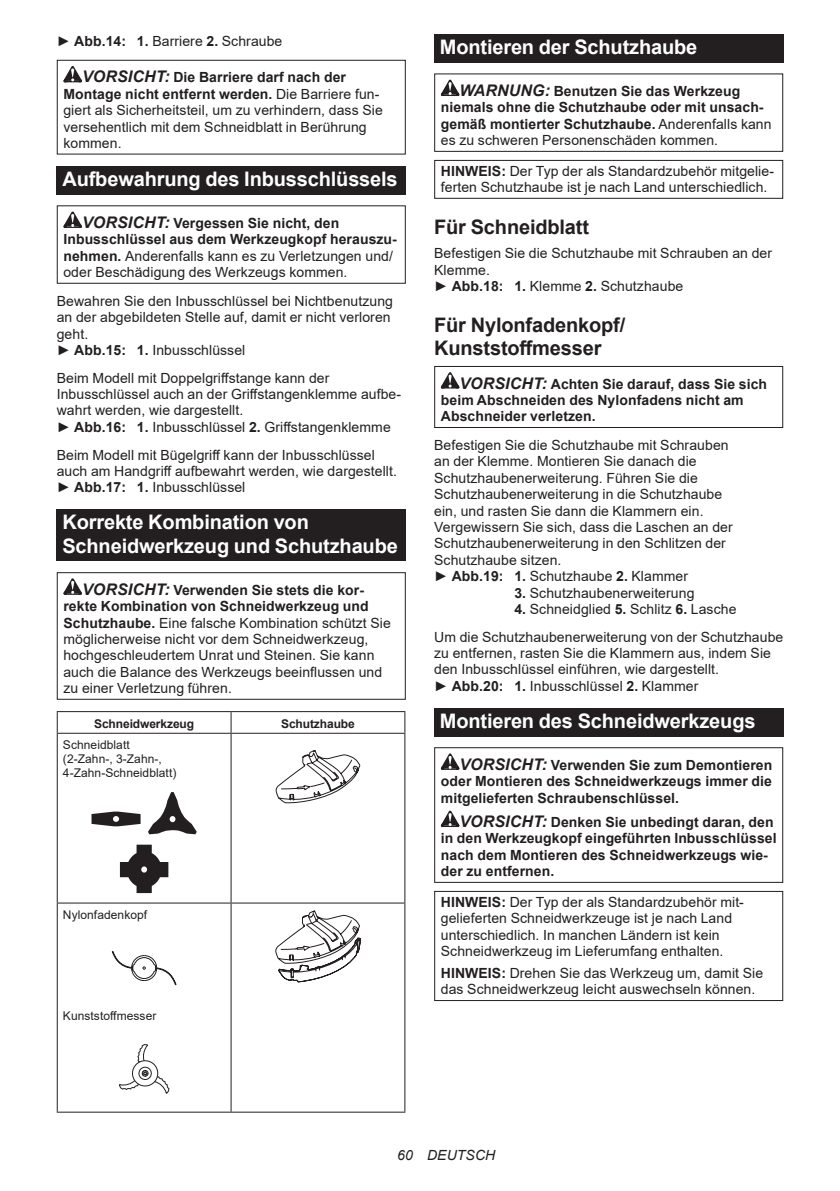
<style>
.page{position:relative;width:840px;height:1191px;background:#fff}
.page>*{position:absolute;margin:0;border:0;box-sizing:border-box;transform-origin:0 0}
.t1{font:700 20px/23.4px "Arial";letter-spacing:-.01em;color:#fff}
.t2{font:700 20px/23.4px "Arial";letter-spacing:-.01em;color:#231f20}
.t3{font:14px/16.4px "Arial";letter-spacing:.005em;color:#231f20}
.t4{font:700 14px/16.4px "Arial";letter-spacing:.005em;color:#231f20}
.t5{font:italic 14px "Arial";letter-spacing:.005em;color:#231f20}
.t6{font:12px/14px "Arial";letter-spacing:.005em;color:#231f20}
.t7{font:700 12px "Arial";letter-spacing:-.01em;color:#231f20}
.s1{font-weight:700}
.s2{font-weight:700;font-style:italic;font-size:16px}
.s3{font-style:italic;font-size:16px}
.s4{font-weight:400}
</style>
<div class="page">
<svg style="left:63px;top:66px;width:19px;height:16px"></svg>
<div style="left:57px;top:60px;width:348px;height:95px;border:1px solid #231f20"></div>
<div style="left:57px;top:166px;width:348px;height:28px;background:#231f20"></div>
<svg style="left:63px;top:211px;width:19px;height:17px"></svg>
<div style="left:57px;top:205px;width:348px;height:79px;border:1px solid #231f20"></div>
<div style="left:57px;top:509px;width:348px;height:52px;background:#231f20"></div>
<svg style="left:63px;top:578px;width:19px;height:17px"></svg>
<div style="left:57px;top:572px;width:348px;height:128px;border:1px solid #231f20"></div>
<hr style="left:57px;top:711px;width:174px;height:1px;background:#231f20">
<svg style="left:57px;top:712px;width:1px;height:20px"></svg>
<hr style="left:231px;top:711px;width:174px;height:1px;background:#231f20">
<svg style="left:230px;top:712px;width:1px;height:20px"></svg>
<svg style="left:404px;top:712px;width:1px;height:20px"></svg>
<hr style="left:57px;top:732px;width:174px;height:1px;background:#231f20">
<hr style="left:57px;top:733px;width:1px;height:169px;background:#231f20">
<hr style="left:231px;top:732px;width:174px;height:1px;background:#231f20">
<hr style="left:230px;top:733px;width:1px;height:169px;background:#231f20">
<hr style="left:404px;top:733px;width:1px;height:169px;background:#231f20">
<hr style="left:57px;top:902px;width:174px;height:1px;background:#231f20">
<hr style="left:57px;top:903px;width:1px;height:208px;background:#231f20">
<hr style="left:231px;top:902px;width:174px;height:1px;background:#231f20">
<hr style="left:230px;top:903px;width:1px;height:208px;background:#231f20">
<hr style="left:404px;top:903px;width:1px;height:208px;background:#231f20">
<hr style="left:57px;top:1111px;width:174px;height:1px;background:#231f20">
<hr style="left:231px;top:1111px;width:174px;height:1px;background:#231f20">
<svg style="left:120px;top:844px;width:48px;height:49px"></svg>
<svg style="left:148px;top:792px;width:49px;height:42px"></svg>
<svg style="left:91px;top:811px;width:49px;height:15px"></svg>
<svg style="left:275px;top:750px;width:85px;height:54px"></svg>
<svg style="left:111px;top:951px;width:66px;height:34px"></svg>
<svg style="left:119px;top:1044px;width:50px;height:49px"></svg>
<svg style="left:275px;top:910px;width:85px;height:72px"></svg>
<div style="left:434px;top:34px;width:348px;height:29px;background:#231f20"></div>
<svg style="left:440px;top:80px;width:19px;height:16px"></svg>
<div style="left:434px;top:73px;width:348px;height:79px;border:1px solid #231f20"></div>
<div style="left:434px;top:160px;width:348px;height:39px;border:1px solid #231f20"></div>
<svg style="left:440px;top:372px;width:19px;height:16px"></svg>
<div style="left:434px;top:366px;width:348px;height:62px;border:1px solid #231f20"></div>
<div style="left:434px;top:708px;width:348px;height:28px;background:#231f20"></div>
<svg style="left:440px;top:753px;width:19px;height:17px"></svg>
<svg style="left:440px;top:810px;width:19px;height:17px"></svg>
<div style="left:434px;top:747px;width:348px;height:136px;border:1px solid #231f20"></div>
<div style="left:434px;top:891px;width:348px;height:110px;border:1px solid #231f20"></div>
<p class="t3" style="left:57px;top:33px;width:227px">► <span class="s1">Abb.14: 1.</span> Barriere <span class="s1">2.</span> Schraube</p>
<p class="t3" style="left:63px;top:69px;width:320px;text-indent:19px"><span class="s2">VORSICHT:</span> <span class="s1">Die Barriere darf nach der Montage nicht entfernt werden.</span> Die Barriere fun&shy;giert als Sicherheitsteil, um zu verhindern, dass Sie versehentlich mit dem Schneidblatt in Berührung kommen.</p>
<h1 class="t1" style="left:62px;top:167px;width:336px">Aufbewahrung des Inbusschlüssels</h1>
<p class="t3" style="left:63px;top:215px;width:335px;text-indent:19px"><span class="s2">VORSICHT:</span> <span class="s1">Vergessen Sie nicht, den Inbusschlüssel aus dem Werkzeugkopf herauszu&shy;nehmen.</span> Anderenfalls kann es zu Verletzungen und/ oder Beschädigung des Werkzeugs kommen.</p>
<p class="t3" style="left:57px;top:293px;width:337px">Bewahren Sie den Inbusschlüssel bei Nichtbenutzung an der abgebildeten Stelle auf, damit er nicht verloren geht.<br>► <span class="s1">Abb.15: 1.</span> Inbusschlüssel</p>
<p class="t3" style="left:57px;top:369px;width:346px">Beim Modell mit Doppelgriffstange kann der Inbusschlüssel auch an der Griffstangenklemme aufbe&shy;wahrt werden, wie dargestellt.<br>► <span class="s1">Abb.16: 1.</span> Inbusschlüssel <span class="s1">2.</span> Griffstangenklemme</p>
<p class="t3" style="left:57px;top:446px;width:341px">Beim Modell mit Bügelgriff kann der Inbusschlüssel auch am Handgriff aufbewahrt werden, wie dargestellt. ► <span class="s1">Abb.17: 1.</span> Inbusschlüssel</p>
<h1 class="t1" style="left:62px;top:511px;width:337px">Korrekte Kombination von<br>Schneidwerkzeug und Schutzhaube</h1>
<p class="t3" style="left:63px;top:581px;width:329px;text-indent:19px"><span class="s2">VORSICHT:</span> <span class="s1">Verwenden Sie stets die kor&shy;rekte Kombination von Schneidwerkzeug und Schutzhaube.</span> Eine falsche Kombination schützt Sie möglicherweise nicht vor dem Schneidwerkzeug, hochgeschleudertem Unrat und Steinen. Sie kann auch die Balance des Werkzeugs beeinflussen und zu einer Verletzung führen.</p>
<p class="t7" style="left:94px;top:715px;width:101px">Schneidwerkzeug</p>
<p class="t7" style="left:281px;top:715px;width:75px">Schutzhaube</p>
<p class="t6" style="left:63px;top:738px;width:115px">Schneidblatt (2-Zahn-, 3-Zahn-,<br>4-Zahn-Schneidblatt)</p>
<p class="t6" style="left:63px;top:907px;width:86px">Nylonfadenkopf</p>
<p class="t6" style="left:63px;top:1008px;width:95px">Kunststoffmesser</p>
<h1 class="t1" style="left:439px;top:36px;width:259px">Montieren der Schutzhaube</h1>
<p class="t4" style="left:440px;top:83px;width:332px;text-indent:19px"><span class="s3">WARNUNG:</span> Benutzen Sie das Werkzeug niemals ohne die Schutzhaube oder mit unsach&shy;gemäß montierter Schutzhaube. <span class="s4">Anderenfalls kann es zu schweren Personenschäden kommen.</span></p>
<p class="t3" style="left:440px;top:162px;width:334px"><span class="s1">HINWEIS:</span> Der Typ der als Standardzubehör mitgelie&shy;ferten Schutzhaube ist je nach Land unterschiedlich.</p>
<h1 class="t2" style="left:434px;top:215px;width:156px">Für Schneidblatt</h1>
<p class="t3" style="left:434px;top:245px;width:339px">Befestigen Sie die Schutzhaube mit Schrauben an der<br>Klemme.<br>► <span class="s1">Abb.18: 1.</span> Klemme <span class="s1">2.</span> Schutzhaube</p>
<h1 class="t2" style="left:434px;top:313px;width:192px">Für Nylonfadenkopf/<br>Kunststoffmesser</h1>
<p class="t4" style="left:440px;top:375px;width:327px;text-indent:19px"><span class="s3">VORSICHT:</span> Achten Sie darauf, dass Sie sich beim Abschneiden des Nylonfadens nicht am<br>Abschneider verletzen.</p>
<p class="t3" style="left:434px;top:437px;width:300px">Befestigen Sie die Schutzhaube mit Schrauben an der Klemme. Montieren Sie danach die Schutzhaubenerweiterung. Führen Sie die Schutzhaubenerweiterung in die Schutzhaube ein, und rasten Sie dann die Klammern ein.<br>Vergewissern Sie sich, dass die Laschen an der Schutzhaubenerweiterung in den Schlitzen der Schutzhaube sitzen.<br>► <span class="s1">Abb.19: 1.</span> Schutzhaube <span class="s1">2.</span> Klammer</p>
<p class="t3" style="left:514px;top:584px;width:181px"><span class="s1">3.</span> Schutzhaubenerweiterung</p>
<p class="t3" style="left:434px;top:595px;width:350px;line-height:27.8px;text-indent:80px"><span class="s1">4.</span> Schneidglied <span class="s1">5.</span> Schlitz <span class="s1">6.</span> Lasche<br>Um die Schutzhaubenerweiterung von der Schutzhaube</p>
<p class="t3" style="left:434px;top:645px;width:338px">zu entfernen, rasten Sie die Klammern aus, indem Sie den Inbusschlüssel einführen, wie dargestellt.<br>► <span class="s1">Abb.20: 1.</span> Inbusschlüssel <span class="s1">2.</span> Klammer</p>
<h1 class="t1" style="left:439px;top:709px;width:317px">Montieren des Schneidwerkzeugs</h1>
<p class="t4" style="left:440px;top:757px;width:333px;text-align:justify;text-indent:19px"><span class="s3">VORSICHT:</span> Verwenden Sie zum Demontieren oder Montieren des Schneidwerkzeugs immer die mitgelieferten Schraubenschlüssel.</p>
<p class="t4" style="left:440px;top:814px;width:337px;text-indent:19px"><span class="s3">VORSICHT:</span> Denken Sie unbedingt daran, den in den Werkzeugkopf eingeführten Inbusschlüssel nach dem Montieren des Schneidwerkzeugs wie&shy;der zu entfernen.</p>
<p class="t3" style="left:440px;top:893px;width:304px"><span class="s1">HINWEIS:</span> Der Typ der als Standardzubehör mit&shy;gelieferten Schneidwerkzeuge ist je nach Land unterschiedlich. In manchen Ländern ist kein Schneidwerkzeug im Lieferumfang enthalten.</p>
<p class="t3" style="left:440px;top:964px;width:323px"><span class="s1">HINWEIS:</span> Drehen Sie das Werkzeug um, damit Sie das Schneidwerkzeug leicht auswechseln können.</p>
<p class="t5" style="left:397px;top:1146px;width:99px">60 DEUTSCH</p>
</div>
